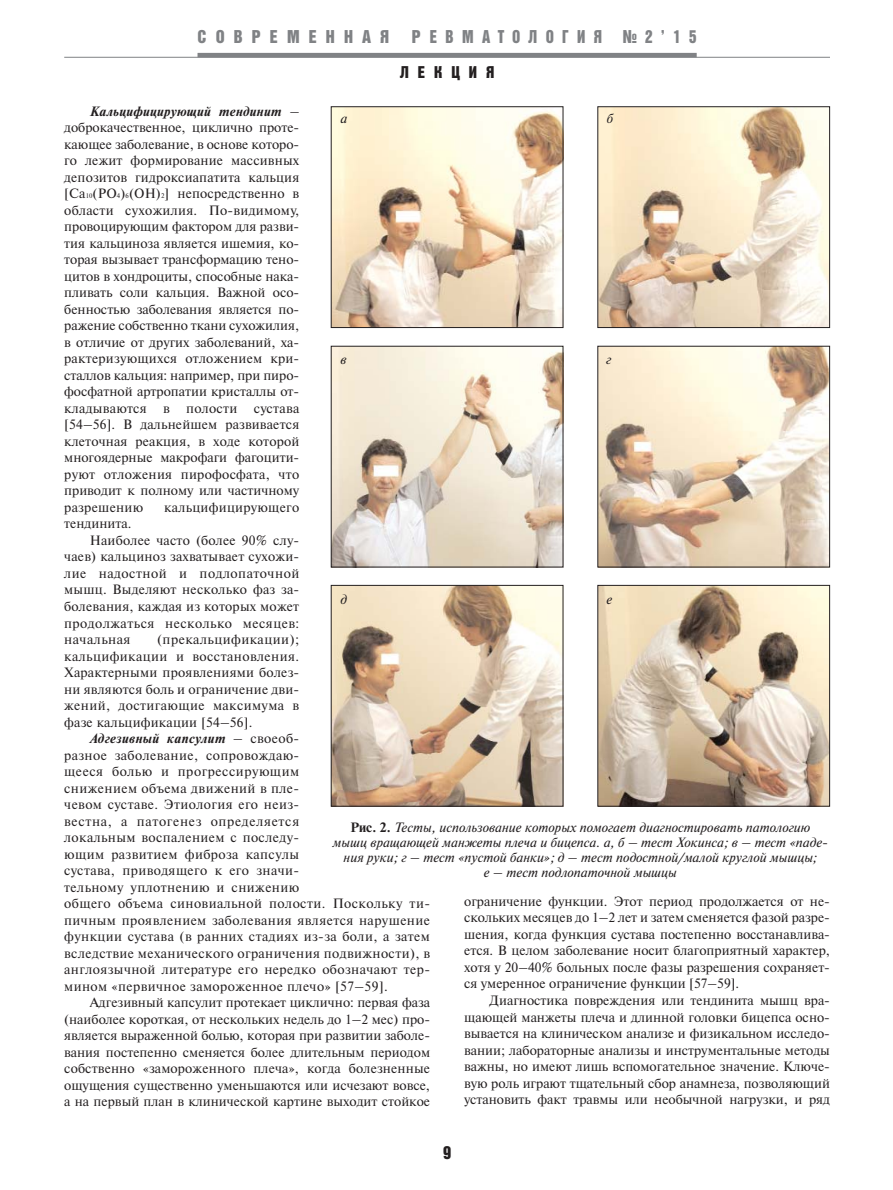
<style>
.page{position:relative;width:893px;height:1190px;background:#fff}
.page>*{position:absolute;margin:0;border:0;box-sizing:border-box;transform-origin:0 0}
.t1{font:18px "Bastion Kontrast";letter-spacing:.505em;color:#808285}
.t2{font:18px "Bastion Kontrast";color:#231f20}
.t3{font:16.5px "Bastion Kontrast";letter-spacing:.54em;color:#231f20}
.t4{font:13.5px/16.5px "Newton C";letter-spacing:.03em;color:#231f20;text-align:justify}
.t5{font:italic 13.5px/15px "Newton C";color:#231f20;text-align:center}
.t6{font:13.5px "Newton C";color:#231f20}
.s1{font-weight:700;font-style:italic}
.s2{font-size:6.75px}
.s3{font-weight:700;font-style:normal}
</style>
<div class="page">
<hr style="left:64px;top:57px;width:766px;height:1px;background:#808285">
<hr style="left:197px;top:53px;width:499px;height:4px;background:#808285">
<img style="left:333px;top:587px;width:228px;height:217px">
<div style="left:331px;top:585px;width:232px;height:221px;border:1px solid #231f20"></div>
<img style="left:599px;top:587px;width:229px;height:217px">
<div style="left:597px;top:585px;width:233px;height:221px;border:1px solid #231f20"></div>
<img style="left:333px;top:348px;width:228px;height:217px">
<img style="left:599px;top:348px;width:229px;height:217px">
<div style="left:597px;top:346px;width:233px;height:221px;border:1px solid #231f20"></div>
<img style="left:333px;top:108px;width:228px;height:218px">
<div style="left:331px;top:106px;width:232px;height:222px;border:1px solid #231f20"></div>
<img style="left:599px;top:108px;width:229px;height:218px">
<div style="left:597px;top:106px;width:233px;height:222px;border:1px solid #231f20"></div>
<h1 class="t1" style="left:197px;top:30px;width:193px">СОВPEМЕННАЯ</h1>
<h1 class="t1" style="left:412px;top:30px;width:286px">РЕВМАТОЛОГИЯ №2’15</h1>
<p class="t3" style="left:400px;top:66px;width:96px">ЛЕКЦИЯ</p>
<p class="t4" style="left:64px;top:104px;width:236px;text-indent:26px"><span class="s1">Кальцифицирующий тендинит</span> – доброкачественное, циклично проте&shy;кающее заболевание, в основе которо&shy;го лежит формирование массивных депозитов гидроксиапатита кальция [Ca<span class="s2">10</span>(PO<span class="s2">4</span>)<span class="s2">6</span>(OH)<span class="s2">2</span>] непосредственно в области сухожилия. По-видимому, провоцирующим фактором для разви&shy;тия кальциноза является ишемия, ко&shy;торая вызывает трансформацию тено&shy;цитов в хондроциты, способные нака&shy;пливать соли кальция. Важной осо&shy;бенностью заболевания является по&shy;ражение собственно ткани сухожилия, в отличие от других заболеваний, ха&shy;рактеризующихся отложением кри&shy;сталлов кальция: например, при пиро&shy;фосфатной артропатии кристаллы от&shy;кладываются в полости сустава [54–56]. В дальнейшем развивается клеточная реакция, в ходе которой многоядерные макрофаги фагоцити&shy;руют отложения пирофосфата, что приводит к полному или частичному разрешению</p>
<p class="t4" style="left:164px;top:500px;width:136px">кальцифицирующего</p>
<p class="t5" style="left:340px;top:113px;width:8px">а</p>
<p class="t5" style="left:607px;top:113px;width:8px">б</p>
<p class="t5" style="left:340px;top:353px;width:8px">в</p>
<p class="t5" style="left:606px;top:353px;width:7px">г</p>
<p class="t6" style="left:64px;top:519px;width:69px">тендинита.</p>
<p class="t4" style="left:90px;top:533px;width:211px">Наиболее часто (более 90% слу-</p>
<p class="t4" style="left:64px;top:550px;width:236px">чаев) кальциноз захватывает сухожи-</p>
<p class="t4" style="left:64px;top:566px;width:236px">лие надостной и подлопаточной</p>
<p class="t4" style="left:64px;top:583px;width:236px">мышц. Выделяют несколько фаз за-</p>
<p class="t4" style="left:64px;top:599px;width:236px">болевания, каждая из которых может</p>
<p class="t4" style="left:64px;top:616px;width:236px">продолжаться несколько месяцев:</p>
<p class="t4" style="left:64px;top:632px;width:68px">начальная</p>
<p class="t5" style="left:340px;top:593px;width:8px">д</p>
<p class="t5" style="left:606px;top:593px;width:7px">е</p>
<p class="t4" style="left:64px;top:632px;width:236px;text-indent:93px">(прекальцификации); кальцификации и восстановления.<br>Характерными проявлениями болез&shy;ни являются боль и ограничение дви&shy;жений, достигающие максимума в фазе кальцификации [54–56].</p>
<p class="t4" style="left:64px;top:731px;width:367px;text-align:left;text-indent:26px"><span class="s1">Адгезивный капсулит</span> – своеоб-<br>разное заболевание, сопровождаю-<br>щееся болью и прогрессирующим<br>снижением объема движений в пле-<br>чевом суставе. Этиология его неиз-<br>вестна, а патогенез определяется<br>локальным воспалением с последу-<br>ющим развитием фиброза капсулы<br>сустава, приводящего к его значи-<br>тельному уплотнению и снижению<br>общего объема синовиальной полости. Поскольку ти&shy;пичным проявлением заболевания является нарушение функции сустава (в ранних стадиях из-за боли, а затем вследствие механического ограничения подвижности), в англоязычной литературе его нередко обозначают тер&shy;мином «первичное замороженное плечо» [57–59].</p>
<p class="t4" style="left:64px;top:995px;width:367px;text-indent:26px">Адгезивный капсулит протекает циклично: первая фаза (наиболее короткая, от нескольких недель до 1–2 мес) про&shy;является выраженной болью, которая при развитии заболе&shy;вания постепенно сменяется более длительным периодом собственно «замороженного плеча», когда болезненные ощущения существенно уменьшаются или исчезают вовсе, а на первый план в клинической картине выходит стойкое</p>
<p class="t5" style="left:333px;top:821px;width:496px"><span class="s3">Рис. 2.</span> Тесты, использование которых помогает диагностировать патологию мышц вращающей манжеты плеча и бицепса. а, б – тест Хокинса; в – тест «паде&shy;ния руки; г – тест «пустой банки»; д – тест подостной/малой круглой мышцы;<br>е – тест подлопаточной мышцы</p>
<p class="t4" style="left:464px;top:894px;width:367px">ограничение функции. Этот период продолжается от не&shy;скольких месяцев до 1–2 лет и затем сменяется фазой разре&shy;шения, когда функция сустава постепенно восстанавлива&shy;ется. В целом заболевание носит благоприятный характер, хотя у 20–40% больных после фазы разрешения сохраняет&shy;ся умеренное ограничение функции [57–59].</p>
<p class="t4" style="left:464px;top:993px;width:367px;text-indent:26px">Диагностика повреждения или тендинита мышц вра&shy;щающей манжеты плеча и длинной головки бицепса осно&shy;вывается на клиническом анализе и физикальном исследо&shy;вании; лабораторные анализы и инструментальные методы важны, но имеют лишь вспомогательное значение. Ключе&shy;вую роль играют тщательный сбор анамнеза, позволяющий установить факт травмы или необычной нагрузки, и ряд</p>
<h1 class="t2" style="left:443px;top:1145px;width:10px">9</h1>
</div>
